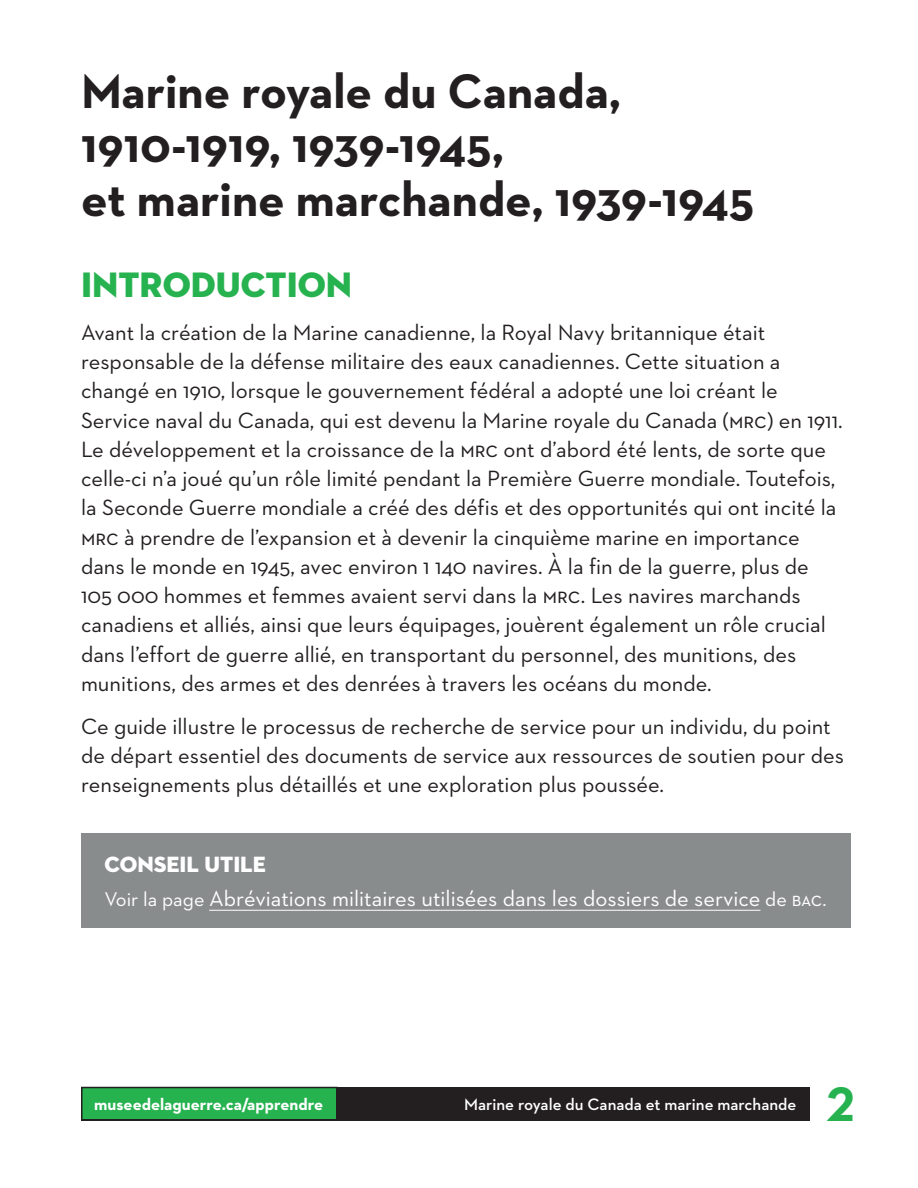
<style>
.page{position:relative;width:918px;height:1188px;background:#fff}
.page>*{position:absolute;margin:0;border:0;box-sizing:border-box;transform-origin:0 0}
.t1{font:700 49.5px/54px "Neutraface 2 Text";color:#231f20}
.t2{font:700 49.5px "Neutraface 2 Text";color:#27b250}
.t3{font:36px "Neutraface 2 Display Titling";color:#27b250}
.t4{font:22.5px/29.2px "Neutraface 2 Text";color:#231f20}
.t5{font:22.5px "Neutraface 2 Text";color:#fff}
.t6{font:22.5px "Neutraface 2 Display Titling";color:#fff}
.t7{font:600 16.8px "Neutraface 2 Text";color:#fff}
.t8{font:700 16.8px "Neutraface 2 Text";color:#fff}
.s1{font-size:20.25px}
</style>
<div class="page">
<div style="left:81px;top:1087px;width:729px;height:33px;background:#231f20"></div>
<div style="left:82px;top:1088px;width:255px;height:32px;background:#27b250"></div>
<div style="left:81px;top:1087px;width:257px;height:33px;border:2px solid #231f20"></div>
<div style="left:81px;top:833px;width:769px;height:94px;background:#898c8d"></div>
<hr style="left:209px;top:910px;width:551px;height:1px;background:#fff">
<h1 class="t1" style="left:81px;top:64px;width:675px">Marine royale du Canada,<br>1910-1919, 1939-1945,<br>et marine marchande, 1939-1945</h1>
<h2 class="t3" style="left:81px;top:262px;width:273px">INTRODUCTION</h2>
<p class="t4" style="left:81px;top:317px;width:763px">Avant la création de la Marine canadienne, la Royal Navy britannique était responsable de la défense militaire des eaux canadiennes. Cette situation a changé en 1910, lorsque le gouvernement fédéral a adopté une loi créant le Service naval du Canada, qui est devenu la Marine royale du Canada (mrc) en 1911.<br>Le développement et la croissance de la mrc ont d’abord été lents, de sorte que celle-ci n’a joué qu’un rôle limité pendant la Première Guerre mondiale. Toutefois, la Seconde Guerre mondiale a créé des défis et des opportunités qui ont incité la mrc à prendre de l’expansion et à devenir la cinquième marine en importance dans le monde en 1945, avec environ 1 140 navires. À la fin de la guerre, plus de 105 000 hommes et femmes avaient servi dans la mrc. Les navires marchands canadiens et alliés, ainsi que leurs équipages, jouèrent également un rôle crucial dans l’effort de guerre allié, en transportant du personnel, des munitions, des munitions, des armes et des denrées à travers les océans du monde.</p>
<p class="t4" style="left:81px;top:711px;width:765px">Ce guide illustre le processus de recherche de service pour un individu, du point de départ essentiel des documents de service aux ressources de soutien pour des renseignements plus détaillés et une exploration plus poussée.</p>
<p class="t6" style="left:105px;top:850px;width:163px">CONSEIL UTILE</p>
<p class="t5" style="left:105px;top:884px;width:724px"><span class="s1">Voir la page</span> Abréviations militaires utilisées dans les dossiers de service <span class="s1">de bac.</span></p>
<p class="t8" style="left:94px;top:1094px;width:230px">museedelaguerre.ca/apprendre</p>
<p class="t7" style="left:464px;top:1094px;width:334px">Marine royale du Canada et marine marchande</p>
<h1 class="t2" style="left:827px;top:1072px;width:29px">2</h1>
</div>
